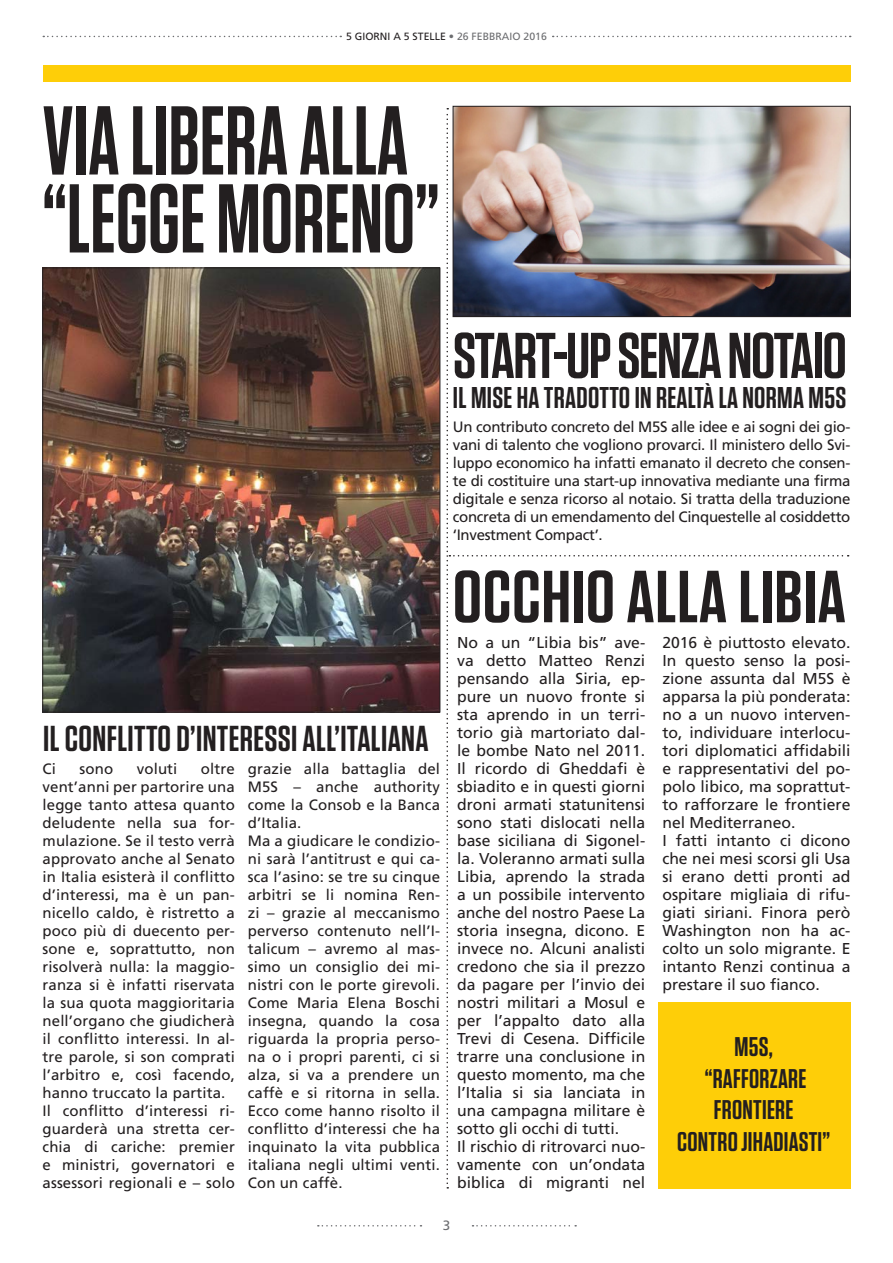
<style>
.page{position:relative;width:893px;height:1263px;background:#fff}
.page>*{position:absolute;margin:0;border:0;box-sizing:border-box;transform-origin:0 0}
.Titolo_Grande{font:600 97.5px "Tungsten";color:#231f20;scale:.88 1}
.Titolo_medio{font:600 73.5px "Tungsten";letter-spacing:.01em;color:#231f20;scale:1.05 1}
.Titolo_medio-2{font:600 64.5px "Tungsten";letter-spacing:-.02em;color:#231f20}
.Titolo_medio-3{font:600 36px "Tungsten";letter-spacing:.01em;color:#231f20}
.Titolo_medio-4{font:600 30px "Tungsten";letter-spacing:.01em;color:#231f20}
.Occhielli{font:600 27px/31.5px "Tungsten";letter-spacing:.01em;color:#231f20;text-align:center}
.Articolo{font:15.75px/18px "Frutiger";color:#231f20;text-align:justify}
.Articolo-2{font:15px/18px "Frutiger";letter-spacing:.01em;color:#231f20;text-align:justify}
.t1{font:13.5px "Frutiger";color:#6c6d70}
.t2{font:10.5px "Frutiger";color:#231f20}
.s1{color:#6c6d70}
</style>
<div class="page">
<img style="left:45px;top:270px;width:393px;height:440px">
<svg style="left:472px;top:1225px;width:104px;height:1px"></svg>
<svg style="left:318px;top:1225px;width:103px;height:1px"></svg>
<svg style="left:43px;top:36px;width:298px;height:1px"></svg>
<svg style="left:553px;top:36px;width:298px;height:1px"></svg>
<div style="left:43px;top:65px;width:807px;height:16px;background:#fece08"></div>
<svg style="left:446px;top:108px;width:403px;height:1080px"></svg>
<p class="t2" style="left:346px;top:30px;width:202px">5 GIORNI A 5 STELLE <span class="s1">• 26 FEBBRAIO 2016</span></p>
<p class="Titolo_Grande" style="left:43px;top:89px;width:417px">VIA LIBERA ALLA</p>
<p class="Titolo_Grande" style="left:43px;top:167px;width:453px">“LEGGE MORENO”</p>
<p class="Titolo_medio-3" style="left:43px;top:719px;width:387px">IL CONFLITTO D’INTERESSI ALL’ITALIANA</p>
<p class="Articolo-2" style="left:43px;top:760px;width:194px;text-indent:158px">oltre vent’anni per partorire una legge tanto attesa quanto deludente nella sua for&shy;mulazione. Se il testo verrà approvato anche al Senato in Italia esisterà il conflitto d’interessi, ma è un pan&shy;nicello caldo, è ristretto a poco più di duecento per&shy;sone e, soprattutto, non risolverà nulla: la maggio&shy;ranza si è infatti riservata la sua quota maggioritaria nell’organo che giudicherà il conflitto interessi. In al&shy;tre parole, si son comprati l’arbitro e, così facendo, hanno truccato la partita.</p>
<p class="Articolo-2" style="left:43px;top:1102px;width:194px">Il conflitto d’interessi ri&shy;guarderà una stretta cer&shy;chia di cariche: premier e ministri, governatori e assessori regionali e – solo</p>
<p class="Articolo-2" style="left:43px;top:760px;width:15px">Ci</p>
<p class="Articolo-2" style="left:79px;top:760px;width:35px">sono</p>
<p class="Articolo-2" style="left:137px;top:760px;width:42px">voluti</p>
<p class="Articolo-2" style="left:248px;top:760px;width:194px">grazie alla battaglia del M5S – anche authority come la Consob e la Banca d’Italia.</p>
<p class="Articolo-2" style="left:248px;top:832px;width:194px">Ma a giudicare le condizio&shy;ni sarà l’antitrust e qui ca&shy;sca l’asino: se tre su cinque arbitri se li nomina Ren&shy;zi – grazie al meccanismo perverso contenuto nell’I&shy;talicum – avremo al mas&shy;simo un consiglio dei mi&shy;nistri con le porte girevoli.<br>Come Maria Elena Boschi insegna, quando la cosa riguarda la propria perso&shy;na o i propri parenti, ci si alza, si va a prendere un caffè e si ritorna in sella.<br>Ecco come hanno risolto il conflitto d’interessi che ha inquinato la vita pubblica italiana negli ultimi venti.<br>Con un caffè.</p>
<p class="Titolo_medio-2" style="left:453px;top:322px;width:395px">START-UP SENZA NOTAIO</p>
<p class="Titolo_medio-4" style="left:453px;top:382px;width:395px">IL MISE HA TRADOTTO IN REALTÀ LA NORMA M5S</p>
<p class="Articolo-2" style="left:453px;top:418px;width:399px">Un contributo concreto del M5S alle idee e ai sogni dei gio&shy;vani di talento che vogliono provarci. Il ministero dello Svi&shy;luppo economico ha infatti emanato il decreto che consen&shy;te di costituire una start-up innovativa mediante una firma digitale e senza ricorso al notaio. Si tratta della traduzione concreta di un emendamento del Cinquestelle al cosiddetto ‘Investment Compact’.</p>
<p class="Titolo_medio" style="left:453px;top:558px;width:376px">OCCHIO ALLA LIBIA</p>
<p class="Articolo" style="left:457px;top:634px;width:190px">No a un “Libia bis” ave&shy;va detto Matteo Renzi pensando alla Siria, ep&shy;pure un nuovo fronte si sta aprendo in un terri&shy;torio già martoriato dal&shy;le bombe Nato nel 2011.<br>Il ricordo di Gheddafi è sbiadito e in questi giorni droni armati statunitensi sono stati dislocati nella base siciliana di Sigonel&shy;la. Voleranno armati sulla Libia, aprendo la strada a un possibile intervento anche del nostro Paese La storia insegna, dicono. E invece no. Alcuni analisti credono che sia il prezzo da pagare per l’invio dei nostri militari a Mosul e per l’appalto dato alla Trevi di Cesena. Difficile trarre una conclusione in questo momento, ma che l’Italia si sia lanciata in una campagna militare è sotto gli occhi di tutti.</p>
<p class="Articolo" style="left:457px;top:1138px;width:190px">Il rischio di ritrovarci nuo&shy;vamente con un’ondata biblica di migranti nel</p>
<p class="Articolo" style="left:662px;top:634px;width:190px">2016 è piuttosto elevato.<br>In questo senso la posi&shy;zione assunta dal M5S è apparsa la più ponderata: no a un nuovo interven&shy;to, individuare interlocu&shy;tori diplomatici affidabili e rappresentativi del po&shy;polo libico, ma soprattut&shy;to rafforzare le frontiere nel Mediterraneo.</p>
<p class="Articolo" style="left:662px;top:832px;width:190px">I fatti intanto ci dicono che nei mesi scorsi gli Usa si erano detti pronti ad ospitare migliaia di rifu&shy;giati siriani. Finora però Washington non ha ac&shy;colto un solo migrante. E intanto Renzi continua a prestare il suo fianco.</p>
<p class="Occhielli" style="left:735px;top:1031px;width:40px">M5S,</p>
<p class="Occhielli" style="left:705px;top:1063px;width:103px">“RAFFORZARE<br>FRONTIERE</p>
<p class="Occhielli" style="left:677px;top:1126px;width:155px">CONTRO JIHADIASTI”</p>
<p class="t1" style="left:443px;top:1217px;width:9px">3</p>
</div>
